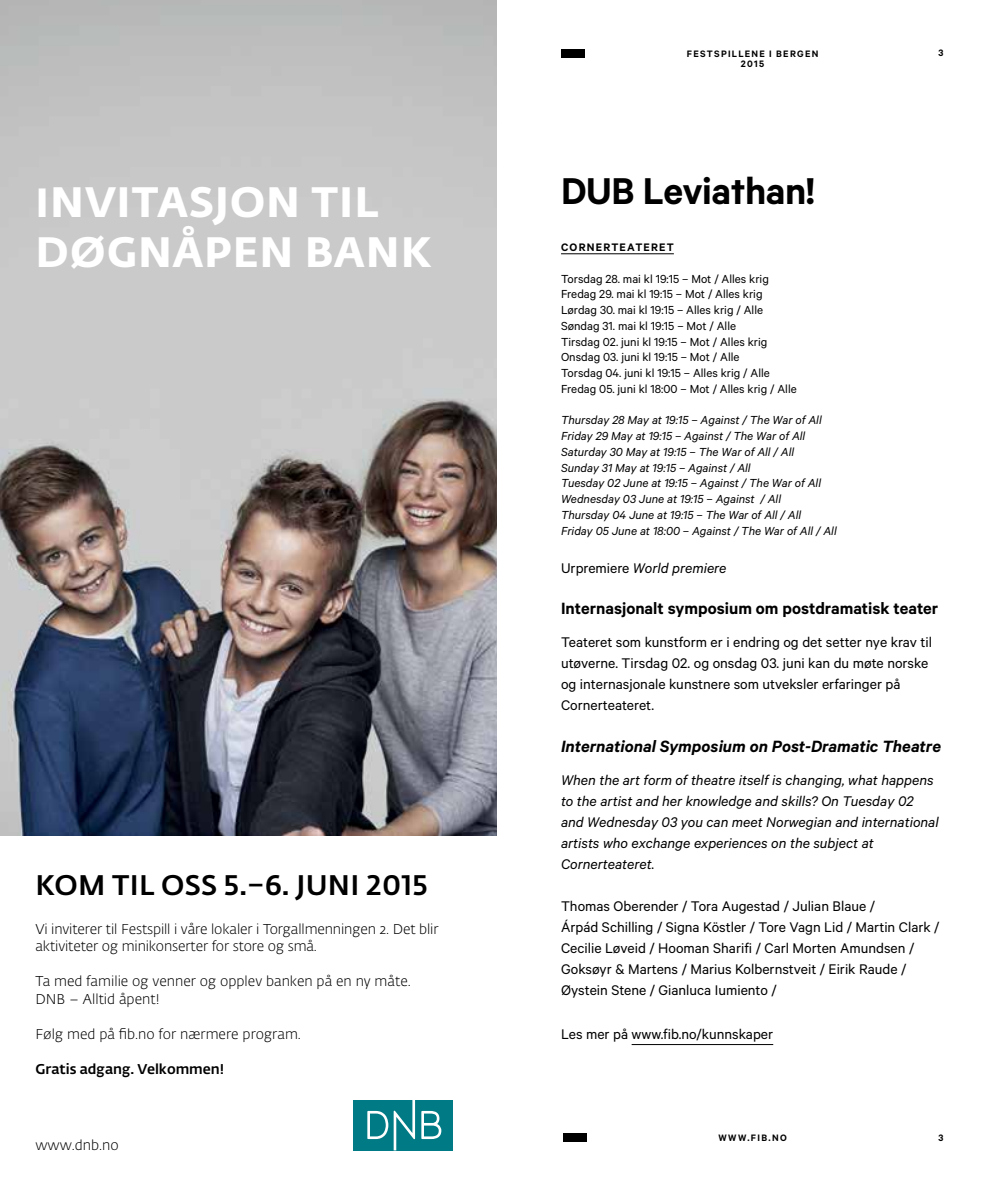
<style>
.page{position:relative;width:993px;height:1191px;background:#fff}
.page>*{position:absolute;margin:0;border:0;box-sizing:border-box;transform-origin:0 0}
.t1{font:700 42px/50.4px "Fedra Sans Alt Pro";letter-spacing:.025em;color:#fff}
.t2{font:600 42px "Calibre";letter-spacing:-.01em;color:#000}
.t3{font:500 28px "Fedra Sans Alt Pro";letter-spacing:.01em;color:#000}
.t4{font:600 18.38px "Calibre";color:#000}
.t5{font:italic 600 18.38px "Calibre";color:#000}
.t6{font:15.75px/21px "Calibre";color:#000}
.t7{font:italic 15.75px/21px "Calibre";color:#000}
.t8{font:300 14px/17.5px "Fedra Sans Alt Pro";letter-spacing:-.01em;color:#000}
.t9{font:500 14px "Fedra Sans Alt Pro";color:#000}
.t10{font:italic 13.12px/15.8px "Calibre";color:#000}
.t11{font:13.12px/15.8px "Calibre";color:#000}
.t12{font:600 12.25px "Calibre";letter-spacing:.1em;color:#000}
.t13{font:600 10.5px/10.5px "Calibre";letter-spacing:.125em;color:#000;text-align:center}
.s1{font-size:40.25px}
.s2{font-family:"Metric"}
.s3{font-style:normal}
</style>
<div class="page">
<div style="left:563px;top:1133px;width:23px;height:8px;background:#000"></div>
<div style="left:561px;top:50px;width:23px;height:8px;background:#000"></div>
<img style="left:0;top:0;width:496px;height:835px">
<div style="left:353px;top:1099px;width:100px;height:51px;background:#007b85"></div>
<svg style="left:421px;top:1111px;width:20px;height:28px"></svg>
<svg style="left:367px;top:1099px;width:48px;height:51px"></svg>
<hr style="left:561px;top:253px;width:112px;height:1px;background:#000">
<hr style="left:631px;top:1044px;width:142px;height:1px;background:#000">
<h1 class="t1" style="left:36px;top:173px;width:397px"><span class="s1">I</span>NVITASJON TIL<br>DØGNÅPEN BANK</h1>
<h2 class="t3" style="left:36px;top:864px;width:393px">KOM TIL OSS 5.–6. JUNI 2015</h2>
<p class="t8" style="left:35px;top:920px;width:404px">Vi inviterer til Festspill i våre lokaler i Torgallmenningen 2. Det blir aktiviteter og minikonserter for store og små.</p>
<p class="t8" style="left:35px;top:972px;width:377px">Ta med familie og venner og opplev banken på en ny måte.<br>DNB – Alltid åpent!</p>
<p class="t8" style="left:35px;top:1025px;width:267px">Følg med på fib.no for nærmere program.</p>
<p class="t9" style="left:35px;top:1058px;width:190px">Gratis adgang. Velkommen!</p>
<p class="t8" style="left:35px;top:1136px;width:85px">www.dnb.no</p>
<p class="t13" style="left:686px;top:48px;width:133px">FESTSPILLENE I BERGEN<br>2015</p>
<p class="t13" style="left:938px;top:48px;width:6px">3</p>
<h1 class="t2" style="left:561px;top:166px;width:255px">DUB Levia<span class="s2">t</span>han!</h1>
<p class="t12" style="left:561px;top:240px;width:114px">CORNERTEATERET</p>
<p class="t11" style="left:561px;top:270px;width:237px">Torsdag 28. mai kl 19:15 – Mot / Alles krig Fredag 29. mai kl 19:15 – Mot / Alles krig Lørdag 30. mai kl 19:15 – Alles krig / Alle Søndag 31. mai kl 19:15 – Mot / Alle<br>Tirsdag 02. juni kl 19:15 – Mot / Alles krig Onsdag 03. juni kl 19:15 – Mot / Alle<br>Torsdag 04. juni kl 19:15 – Alles krig / Alle Fredag 05. juni kl 18:00 – Mot / Alles krig / Alle</p>
<p class="t10" style="left:561px;top:412px;width:277px">Thursday 28 May at 19:15 – Against / The War of All Friday 29 May at 19:15 – Against / The War of All Saturday 30 May at 19:15 – The War of All / All<br>Sunday 31 May at 19:15 – Against / All<br>Tuesday 02 June at 19:15 – Against / The War of All Wednesday 03 June at 19:15 – Against / All<br>Thursday 04 June at 19:15 – The War of All / All<br>Friday 05 June at 18:00 – Against / The War of All / All</p>
<p class="t7" style="left:561px;top:557px;width:167px"><span class="s3">Urpremiere</span> World premiere</p>
<p class="t4" style="left:561px;top:597px;width:379px">Internasjonalt symposium om postdramatisk teater</p>
<p class="t6" style="left:561px;top:631px;width:372px">Teateret som kunstform er i endring og det setter nye krav til utøverne. Tirsdag 02. og onsdag 03. juni kan du møte norske og internasjonale kunstnere som utveksler erfaringer på Cornerteateret.</p>
<p class="t5" style="left:561px;top:735px;width:381px">International Symposium on Post-Dramatic Theatre</p>
<p class="t7" style="left:561px;top:769px;width:379px">When the art form of theatre itself is changing, what happens to the artist and her knowledge and skills? On Tuesday 02 and Wednesday 03 you can meet Norwegian and international artists who exchange experiences on the subject at Cornerteateret.</p>
<p class="t6" style="left:561px;top:895px;width:380px">Thomas Oberender / Tora Augestad / Julian Blaue /<br>Árpád Schilling / Signa Köstler / Tore Vagn Lid / Martin Clark / Cecilie Løveid / Hooman Sharifi / Carl Morten Amundsen / Goksøyr &amp; Martens / Marius Kolbernstveit / Eirik Raude / Øystein Stene / Gianluca Iumiento /</p>
<p class="t6" style="left:561px;top:1023px;width:214px">Les mer på www.fib.no/kunnskaper</p>
<p class="t13" style="left:718px;top:1132px;width:70px">WWW.FIB.NO</p>
<p class="t13" style="left:938px;top:1132px;width:6px">3</p>
</div>
